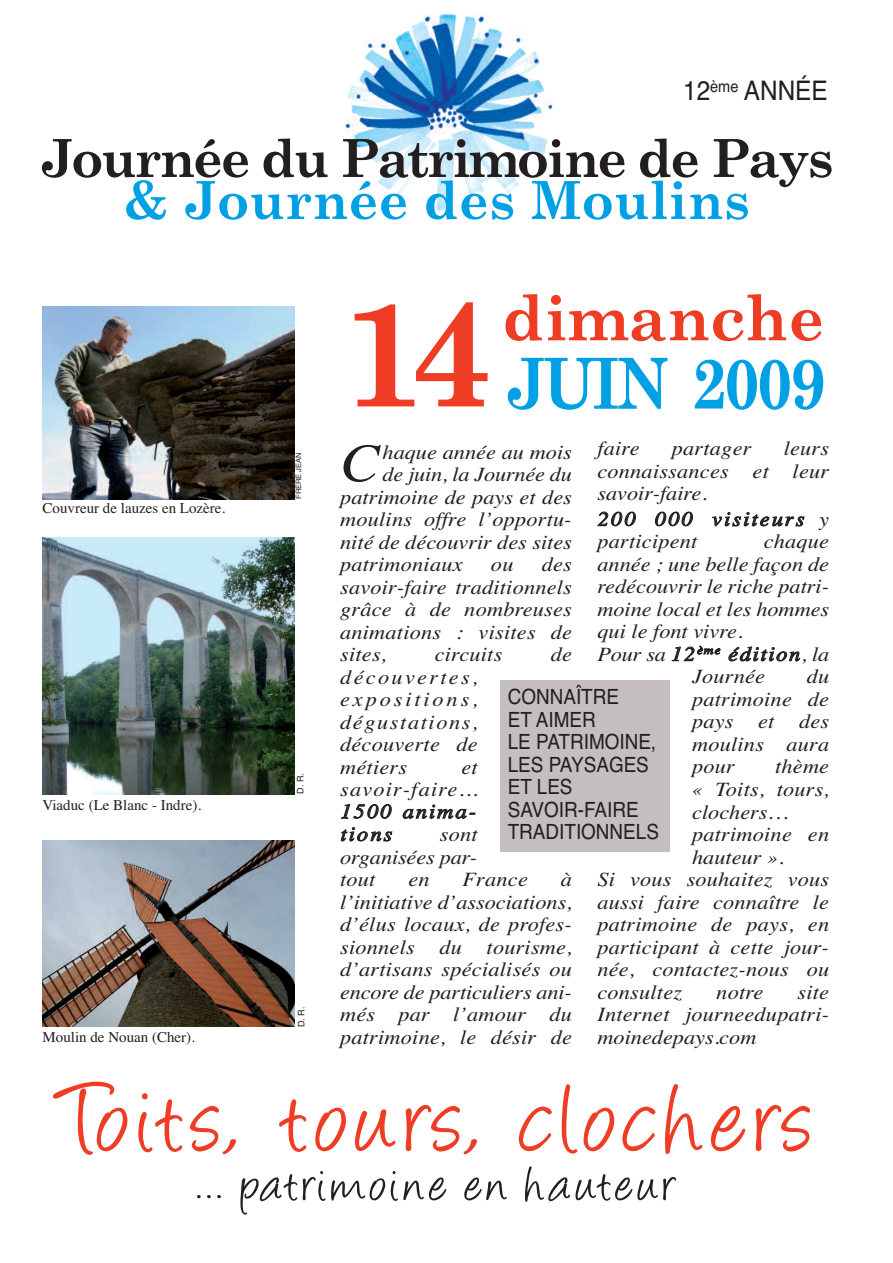
<style>
.page{position:relative;width:893px;height:1263px;background:#fff}
.page>*{position:absolute;margin:0;border:0;box-sizing:border-box;transform-origin:0 0}
.t1{font:112.5px "Angelina";letter-spacing:.055em;color:#ef3d25}
.t2{font:700 70.5px "Century Schoolbook";letter-spacing:-.055em;color:#00a1e4;scale:.9 1}
.t3{font:700 63px "Century Schoolbook";color:#ef3d25}
.t4{font:57px "Angelina";letter-spacing:.085em;color:#231f20}
.t5{font:italic 54.3px "Times";color:#231f20;scale:1.1 1}
.t6{font:700 52.5px "Century Schoolbook";letter-spacing:-.045em;color:#231f20}
.t7{font:700 52.5px "Century Schoolbook";color:#00a1e4}
.t8{font:27px "Helvetica";color:#231f20;scale:.9 1}
.t9{font:21px/22.5px "Helvetica";color:#231f20;scale:.9 1}
.t10{font:italic 20.25px/22.5px "Times";letter-spacing:.01em;color:#231f20;text-align:justify;scale:1.1 1}
.t11{font:italic 20.25px/22.8px "Times";letter-spacing:.09em;color:#231f20;scale:1.1 1}
.t12{font:italic 20.25px "Times";letter-spacing:.07em;color:#231f20;scale:1.1 1}
.t13{font:italic 20.25px "Times";letter-spacing:-.01em;color:#231f20;scale:1.1 1}
.t14{font:15px "Times";color:#231f20}
.t15{font:9px "Helvetica";color:#231f20}
.t16{font:7.5px "Helvetica";color:#231f20}
.s1{font-size:150px;color:#ef3d25}
</style>
<div class="page">
<img style="left:345px;top:13px;width:207px;height:199px">
<img style="left:43px;top:306px;width:251px;height:194px">
<img style="left:43px;top:538px;width:251px;height:256px">
<img style="left:43px;top:840px;width:251px;height:187px">
<div style="left:500px;top:680px;width:170px;height:172px;background:#c4bfbe"></div>
<h3 class="t8" style="left:683px;top:74px;width:162px">12<sup>ème</sup> ANNÉE</h3>
<h3 class="t6" style="left:40px;top:128px;width:795px">Journée du Patrimoine de Pays</h3>
<h3 class="t7" style="left:123px;top:170px;width:628px">&amp; Journée des Moulins</h3>
<p class="t14" style="left:43px;top:499px;width:184px">Couvreur de lauzes en Lozère.</p>
<p class="t14" style="left:43px;top:796px;width:160px">Viaduc (Le Blanc - Indre).</p>
<p class="t14" style="left:43px;top:1027px;width:154px">Moulin de Nouan (Cher).</p>
<p class="t16" style="left:294px;top:499px;width:48px;rotate:-90deg">FRÈRE JEAN</p>
<p class="t15" style="left:295px;top:794px;width:22px;rotate:-90deg">D. R.</p>
<p class="t15" style="left:296px;top:1027px;width:22px;rotate:-90deg">D. R.</p>
<h3 class="t3" style="left:502px;top:282px;width:323px">dimanche</h3>
<h2 class="t2" style="left:340px;top:343px;width:541px"><span class="s1">14</span> JUIN 2009</h2>
<p class="t10" style="left:597px;top:437px;width:212px;text-indent:186px">leurs connaissances et leur savoir-faire.</p>
<p class="t11" style="left:597px;top:507px;width:212px">200 000 visiteurs y participent</p>
<p class="t10" style="left:597px;top:437px;width:40px">faire</p>
<p class="t10" style="left:672px;top:437px;width:74px">partager</p>
<h3 class="t5" style="left:340px;top:430px;width:38px">C</h3>
<p class="t10" style="left:383px;top:440px;width:174px">haque année au mois</p>
<p class="t13" style="left:383px;top:462px;width:174px">de juin, la Journée du</p>
<p class="t10" style="left:340px;top:485px;width:212px">patrimoine de pays et des</p>
<p class="t10" style="left:340px;top:508px;width:212px">moulins offre l’opportu-</p>
<p class="t10" style="left:340px;top:530px;width:212px">nité de découvrir des sites</p>
<p class="t10" style="left:340px;top:553px;width:113px">patrimoniaux</p>
<p class="t10" style="left:491px;top:553px;width:22px">ou</p>
<p class="t10" style="left:764px;top:530px;width:61px">chaque</p>
<p class="t10" style="left:597px;top:553px;width:212px">année ; une belle façon de</p>
<p class="t10" style="left:597px;top:575px;width:212px">redécouvrir le riche patri-</p>
<p class="t10" style="left:597px;top:598px;width:212px">moine local et les hommes</p>
<p class="t10" style="left:597px;top:620px;width:133px">qui le font vivre.</p>
<p class="t12" style="left:597px;top:642px;width:212px">Pour sa 12<sup>ème</sup> édition, la</p>
<p class="t10" style="left:692px;top:665px;width:68px">Journée</p>
<p class="t10" style="left:340px;top:553px;width:212px;text-indent:202px">des savoir-faire traditionnels grâce à de nombreuses animations : visites de sites,</p>
<p class="t10" style="left:435px;top:643px;width:63px">circuits</p>
<p class="t10" style="left:551px;top:643px;width:21px">de</p>
<p class="t10" style="left:340px;top:665px;width:127px">découvertes, expositions, dégustations, découverte de métiers</p>
<p class="t10" style="left:692px;top:665px;width:126px;text-indent:115px">du patrimoine de pays et des moulins aura pour</p>
<p class="t9" style="left:508px;top:686px;width:170px">CONNAÎTRE<br>ET AIMER<br>LE PATRIMOINE,<br>LES PAYSAGES<br>ET LES<br>SAVOIR-FAIRE<br>TRADITIONNELS</p>
<p class="t10" style="left:775px;top:755px;width:51px">thème</p>
<p class="t10" style="left:692px;top:778px;width:126px">« Toits, tours,</p>
<p class="t10" style="left:692px;top:800px;width:88px">clochers…</p>
<p class="t10" style="left:692px;top:823px;width:126px">patrimoine en</p>
<p class="t10" style="left:692px;top:845px;width:85px">hauteur ».</p>
<p class="t10" style="left:597px;top:868px;width:212px">Si vous souhaitez vous</p>
<p class="t10" style="left:597px;top:890px;width:212px">aussi faire connaître le</p>
<p class="t10" style="left:597px;top:913px;width:212px">patrimoine de pays, en</p>
<p class="t10" style="left:597px;top:935px;width:212px">participant à cette jour-</p>
<p class="t10" style="left:597px;top:958px;width:212px">née, contactez-nous ou</p>
<p class="t10" style="left:597px;top:980px;width:78px">consultez</p>
<p class="t10" style="left:716px;top:980px;width:44px">notre</p>
<p class="t10" style="left:340px;top:755px;width:127px;text-indent:121px">et savoir-faire...<br>1500 anima&shy;tions</p>
<p class="t10" style="left:340px;top:823px;width:127px;text-indent:100px">sont organisées par&shy;tout</p>
<p class="t10" style="left:340px;top:868px;width:212px;text-indent:221px">à l’initiative d’associations, d’élus locaux, de profes&shy;sionnels du tourisme, d’artisans spécialisés ou encore de particuliers ani&shy;més par l’amour du patrimoine, le désir de</p>
<p class="t10" style="left:408px;top:868px;width:21px">en</p>
<p class="t10" style="left:462px;top:868px;width:61px">France</p>
<p class="t10" style="left:597px;top:980px;width:212px;text-indent:200px">site Internet journeedupatri&shy;moinedepays.com</p>
<h1 class="t1" style="left:59px;top:1041px;width:755px">Toits, tours, clochers</h1>
<h3 class="t4" style="left:194px;top:1145px;width:486px">... patrimoine en hauteur</h3>
</div>
